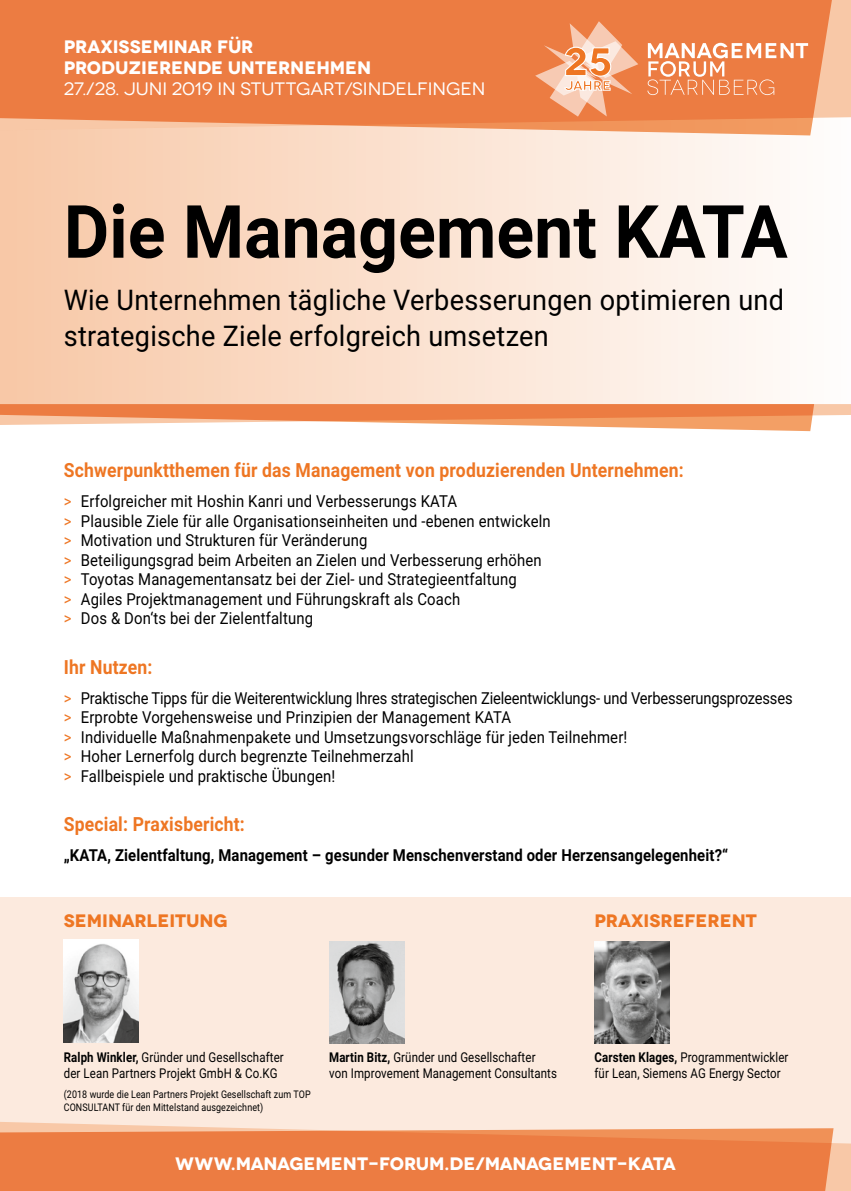
<style>
.page{position:relative;width:851px;height:1191px;background:#fff}
.page>*{position:absolute;margin:0;border:0;box-sizing:border-box;transform-origin:0 0}
.t1{font:700 73.5px "Roboto";color:#000;scale:.95 1}
.t2{font:28.5px/36px "Roboto";letter-spacing:.01em;color:#000;scale:.95 1}
.t3{font:700 19.5px "Roboto";letter-spacing:.01em;color:#ee7623;scale:.9 1}
.t4{font:700 18px/21px "Novecentowide";color:#fff}
.t5{font:18px "Novecentowide";color:#fff}
.t6{font:700 18px "Novecentowide";color:#ee7623}
.t7{font:16.5px/19.5px "Roboto";letter-spacing:.01em;color:#000;scale:.9 1}
.t8{font:16.5px/19.5px "Roboto";letter-spacing:.01em;color:#000;scale:.89 1}
.t9{font:700 16.5px "Roboto";letter-spacing:.01em;color:#000;scale:.9 1}
.t10{font:13.5px/16.5px "Roboto";letter-spacing:.01em;color:#000;scale:.85 1}
.t11{font:10.5px/12.8px "Roboto";letter-spacing:.01em;color:#000;scale:.85 1}
.s1{color:#ee7623}
.s2{font-weight:700}
</style>
<div class="page">
<div style="left:0;top:897px;width:850px;height:247px;background:#fceade"></div>
<div style="left:0;top:116px;width:850px;height:288px;background:linear-gradient(to right,#f8c7a6,#fefdfc)"></div>
<svg style="left:833px;top:0;width:17px;height:130px;fill:#f8c8a7"></svg>
<svg style="left:0;top:0;width:833px;height:135px;fill:#ec7c42"></svg>
<svg style="left:0;top:1122px;width:850px;height:69px"></svg>
<svg style="left:0;top:1128px;width:833px;height:63px;fill:#ec7c42"></svg>
<img style="left:64px;top:940px;width:75px;height:102px">
<img style="left:329px;top:941px;width:75px;height:102px">
<img style="left:594px;top:941px;width:75px;height:102px">
<svg style="left:0;top:404px;width:850px;height:27px"></svg>
<svg style="left:647px;top:43px;width:161px;height:52px"></svg>
<svg style="left:535px;top:21px;width:103px;height:96px"></svg>
<p class="t4" style="left:64px;top:36px;width:309px">PRAXISSEMINAR FÜR<br>PRODUZIERENDE UNTERNEHMEN</p>
<p class="t5" style="left:64px;top:78px;width:423px">27./28. JUNI 2019 IN STUTTGART/SINDELFINGEN</p>
<h1 class="t1" style="left:64px;top:180px;width:763px">Die Management KATA</h1>
<h2 class="t2" style="left:64px;top:281px;width:759px">Wie Unternehmen tägliche Verbesserungen optimieren und strategische Ziele erfolgreich umsetzen</h2>
<p class="t3" style="left:64px;top:456px;width:690px">Schwerpunktthemen für das Management von produzierenden Unternehmen:</p>
<p class="t7" style="left:64px;top:491px;width:542px"><span class="s1">&gt;</span> Erfolgreicher mit Hoshin Kanri und Verbesserungs KATA<br><span class="s1">&gt;</span> Plausible Ziele für alle Organisationseinheiten und -ebenen entwickeln <span class="s1">&gt;</span> Motivation und Strukturen für Veränderung<br><span class="s1">&gt;</span> Beteiligungsgrad beim Arbeiten an Zielen und Verbesserung erhöhen <span class="s1">&gt;</span> Toyotas Managementansatz bei der Ziel- und Strategieentfaltung<br><span class="s1">&gt;</span> Agiles Projektmanagement und Führungskraft als Coach<br><span class="s1">&gt;</span> Dos &amp; Don‘ts bei der Zielentfaltung</p>
<p class="t3" style="left:64px;top:653px;width:100px">Ihr Nutzen:</p>
<p class="t8" style="left:64px;top:687px;width:820px"><span class="s1">&gt;</span> Praktische Tipps für die Weiterentwicklung Ihres strategischen Zieleentwicklungs- und Verbesserungsprozesses <span class="s1">&gt;</span> Erprobte Vorgehensweise und Prinzipien der Management KATA<br><span class="s1">&gt;</span> Individuelle Maßnahmenpakete und Umsetzungsvorschläge für jeden Teilnehmer!<br><span class="s1">&gt;</span> Hoher Lernerfolg durch begrenzte Teilnehmerzahl<br><span class="s1">&gt;</span> Fallbeispiele und praktische Übungen!</p>
<p class="t3" style="left:64px;top:810px;width:203px">Special: Praxisbericht:</p>
<p class="t9" style="left:64px;top:844px;width:739px">„KATA, Zielentfaltung, Management – gesunder Menschenverstand oder Herzensangelegenheit?“</p>
<p class="t6" style="left:64px;top:909px;width:165px">SEMINARLEITUNG</p>
<p class="t6" style="left:594px;top:909px;width:164px">PRAXISREFERENT</p>
<p class="t10" style="left:64px;top:1048px;width:260px"><span class="s2">Ralph Winkler,</span> Gründer und Gesellschafter der Lean Partners Projekt GmbH &amp; Co.KG</p>
<p class="t11" style="left:64px;top:1087px;width:292px">(2018 wurde die Lean Partners Projekt Gesellschaft zum TOP<br>CONSULTANT für den Mittelstand ausgezeichnet)</p>
<p class="t10" style="left:329px;top:1048px;width:269px"><span class="s2">Martin Bitz,</span> Gründer und Gesellschafter von Improvement Management Consultants</p>
<p class="t10" style="left:594px;top:1048px;width:230px"><span class="s2">Carsten Klages,</span> Programmentwickler für Lean, Siemens AG Energy Sector</p>
<p class="t4" style="left:175px;top:1152px;width:502px">WWW.MANAGEMENT-FORUM.DE/MANAGEMENT-KATA</p>
</div>
